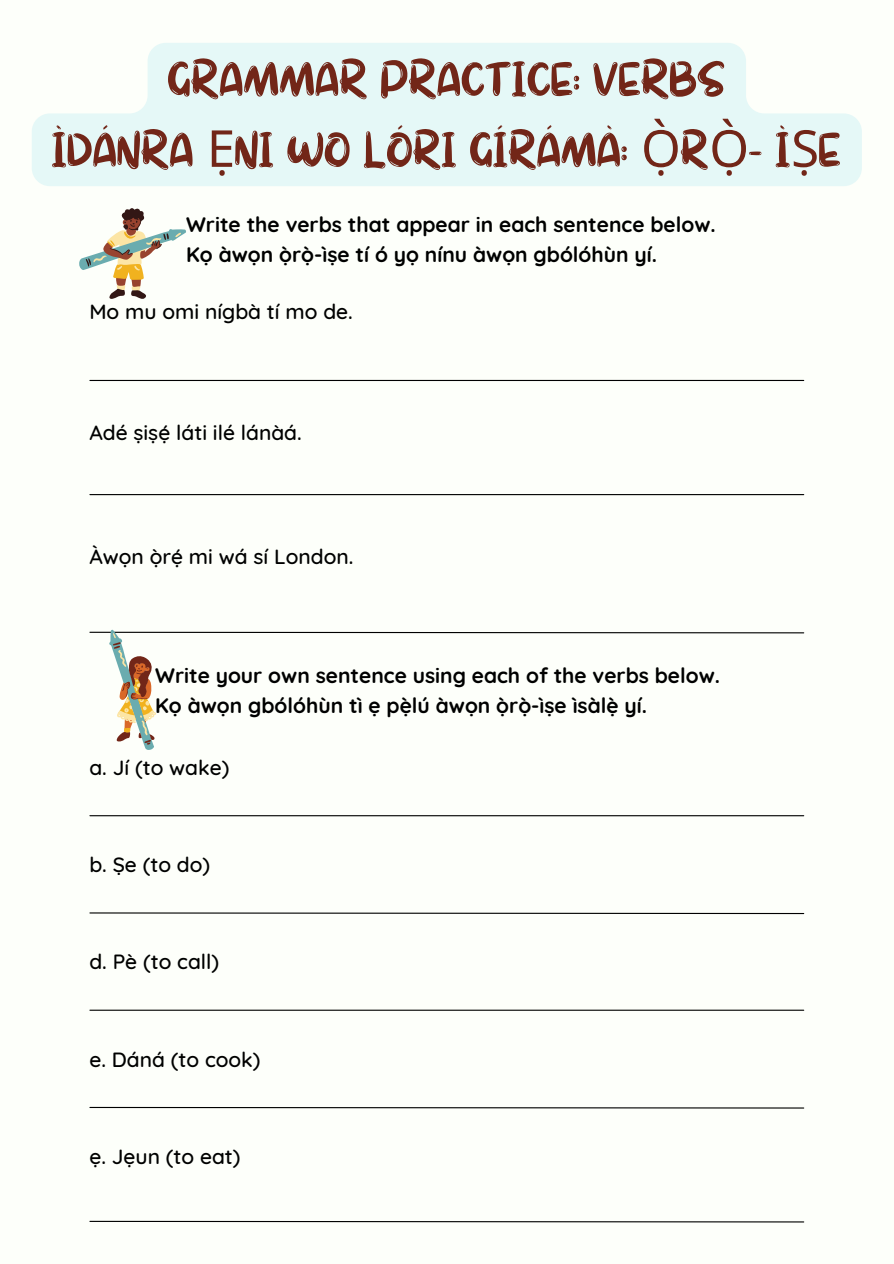
<style>
.page{position:relative;width:894px;height:1264px;background:#fff}
.page>*{position:absolute;margin:0;border:0;box-sizing:border-box;transform-origin:0 0}
.t1{font:51px/70.7px "Stella";color:#722618;text-align:center}
.t2{font:700 21px "Quicksand";color:#000}
.t3{font:500 21px "Quicksand";color:#000}
.s1{font-family:"Noto Sans"}
</style>
<div class="page">
<div style="left:0;top:0;width:893px;height:1263px;background:#fdfffa"></div>
<hr style="left:90px;top:380px;width:713px;height:1px;background:#000">
<hr style="left:90px;top:494px;width:713px;height:1px;background:#000">
<hr style="left:90px;top:815px;width:713px;height:1px;background:#000">
<svg style="left:89px;top:912px;width:715px;height:2px"></svg>
<hr style="left:90px;top:1009px;width:713px;height:1px;background:#000">
<svg style="left:89px;top:1106px;width:715px;height:3px"></svg>
<svg style="left:89px;top:1220px;width:715px;height:2px"></svg>
<svg style="left:89px;top:629px;width:715px;height:121px"></svg>
<svg style="left:79px;top:208px;width:107px;height:91px"></svg>
<svg style="left:32px;top:43px;width:829px;height:143px;background:#e8f8f7"></svg>
<h1 class="t1" style="left:52px;top:44px;width:790px">GRAMMAR PRACTICE: VERBS<br>ÌDÁNRA <span class="s1">Ẹ</span>NI WO LÓRI GÍRÁMÀ: <span class="s1">Ọ̀</span> R<span class="s1">Ọ̀</span> - Ì<span class="s1">Ṣ</span>E</h1>
<p class="t2" style="left:186px;top:211px;width:531px">Write the verbs that appear in each sentence below.</p>
<p class="t2" style="left:186px;top:241px;width:472px">Kọ àwọn ọ̀rọ̀-ìṣe tí ó yọ nínu àwọn gbólóhùn yí.</p>
<p class="t3" style="left:89px;top:298px;width:265px">Mo mu omi nígbà tí mo de.</p>
<p class="t3" style="left:89px;top:419px;width:214px">Adé ṣiṣẹ́ láti ilé lánàá.</p>
<p class="t3" style="left:89px;top:543px;width:265px">Àwọn ọ̀rẹ́ mi wá sí London.</p>
<p class="t2" style="left:155px;top:662px;width:566px">Write your own sentence using each of the verbs below.</p>
<p class="t2" style="left:155px;top:691px;width:493px">Kọ àwọn gbólóhùn tì ẹ pẹ̀lú àwọn ọ̀rọ̀-ìṣe ìsàlẹ̀ yí.</p>
<p class="t3" style="left:89px;top:754px;width:141px">a. Jí (to wake)</p>
<p class="t3" style="left:89px;top:851px;width:122px">b. Ṣe (to do)</p>
<p class="t3" style="left:89px;top:948px;width:131px">d. Pè (to call)</p>
<p class="t3" style="left:89px;top:1045px;width:173px">e. Dáná (to cook)</p>
<p class="t3" style="left:89px;top:1142px;width:153px">ẹ. Jẹun (to eat)</p>
</div>
